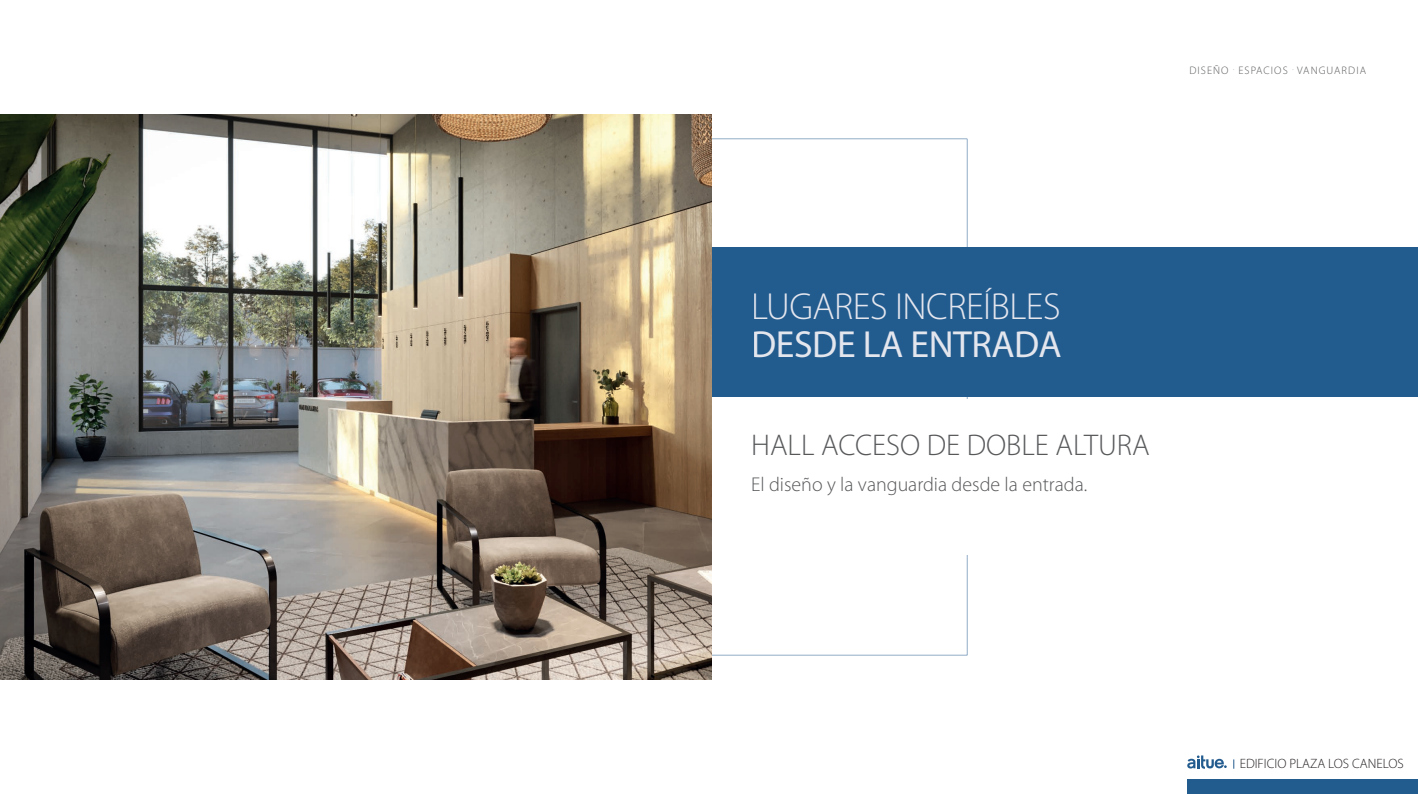
<style>
.page{position:relative;width:1418px;height:794px;background:#fff}
.page>*{position:absolute;margin:0;border:0;box-sizing:border-box;transform-origin:0 0}
.t1{font:300 37.8px "Myriad Pro";letter-spacing:-.01em;color:#e4e6ee}
.t2{font:37.8px "Myriad Pro";letter-spacing:-.01em;color:#e4e6ee}
.t3{font:300 30px "Myriad Pro";color:#57585a}
.t4{font:300 20px "Myriad Pro";color:#57585a}
.t5{font:300 13.6px "Myriad Pro";color:#231f20}
.t6{font:300 11px "Myriad Pro";letter-spacing:.1em;color:#57585a}
</style>
<div class="page">
<svg style="left:711px;top:139px;width:256px;height:516px"></svg>
<div style="left:651px;top:248px;width:766px;height:149px;background:#225b8e"></div>
<div style="left:932px;top:399px;width:64px;height:156px;background:#fff"></div>
<img style="left:0;top:114px;width:711px;height:565px">
<div style="left:1187px;top:779px;width:230px;height:15px;background:#225b8e"></div>
<svg style="left:1187px;top:755px;width:39px;height:13px"></svg>
<p class="t6" style="left:1189px;top:63px;width:178px">DISEÑO <sup>.</sup> ESPACIOS <sup>.</sup> VANGUARDIA</p>
<h1 class="t1" style="left:751px;top:283px;width:311px">LUGARES INCREÍBLES</h1>
<h1 class="t2" style="left:751px;top:321px;width:312px">DESDE LA ENTRADA</h1>
<h2 class="t3" style="left:751px;top:427px;width:400px">HALL ACCESO DE DOBLE ALTURA</h2>
<p class="t4" style="left:751px;top:473px;width:338px">El diseño y la vanguardia desde la entrada.</p>
<p class="t5" style="left:1239px;top:755px;width:165px">EDIFICIO PLAZA LOS CANELOS</p>
</div>
